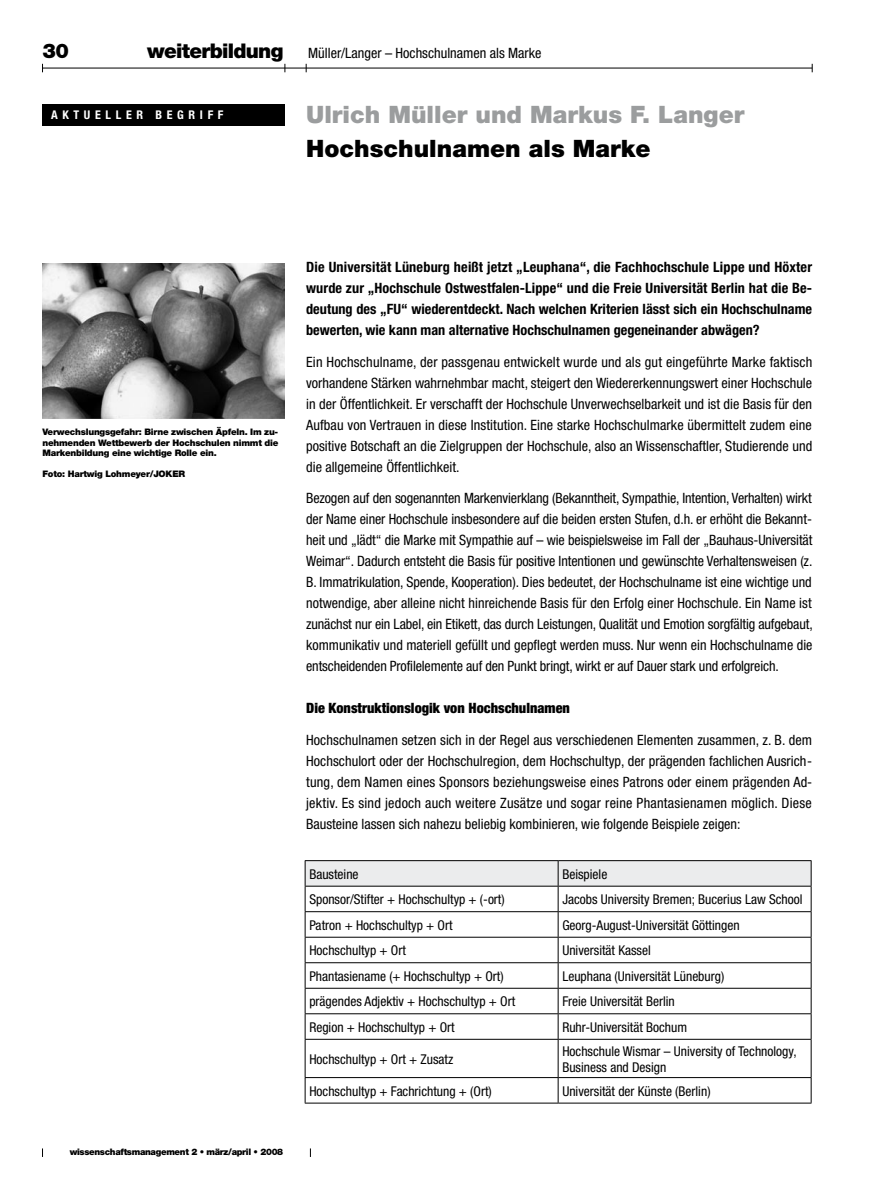
<style>
.page{position:relative;width:893px;height:1191px;background:#fff}
.page>*{position:absolute;margin:0;border:0;box-sizing:border-box;transform-origin:0 0}
.t1{font:900 24px "Helvetica Neue";color:#9b9d9e}
.t2{font:900 24px "Helvetica Neue";color:#000}
.t3{font:900 20.25px "Helvetica Neue";color:#000}
.t4{font:condensed 14.25px/21px "Helvetica Neue";color:#000;text-align:justify}
.t5{font:700 condensed 14.25px/21px "Helvetica Neue";color:#000;text-align:justify}
.t6{font:900 condensed 14.25px "Helvetica Neue";color:#000}
.t7{font:condensed 13.5px/16.5px "Helvetica Neue";color:#000}
.t8{font:700 condensed 12px "Helvetica Neue";letter-spacing:.39em;color:#fff}
.t9{font:900 9px/10.5px "Helvetica Neue";letter-spacing:-.025em;color:#000;text-align:justify}
.s1{font-weight:900;font-stretch:normal;font-size:20.25px}
</style>
<div class="page">
<hr style="left:43px;top:68px;width:769px;height:1px;background:#000">
<div style="left:43px;top:104px;width:242px;height:21px;background:#000"></div>
<img style="left:43px;top:264px;width:242px;height:155px">
<svg style="left:305px;top:860px;width:507px;height:179px"></svg>
<hr style="left:305px;top:1039px;width:253px;height:1px;background:#000">
<hr style="left:305px;top:1039px;width:1px;height:38px;background:#000">
<hr style="left:558px;top:1039px;width:253px;height:1px;background:#000">
<hr style="left:558px;top:1039px;width:1px;height:38px;background:#000">
<hr style="left:811px;top:1039px;width:1px;height:38px;background:#000">
<hr style="left:305px;top:1077px;width:253px;height:1px;background:#000">
<svg style="left:305px;top:1078px;width:1px;height:24px"></svg>
<hr style="left:558px;top:1077px;width:253px;height:1px;background:#000">
<svg style="left:558px;top:1078px;width:1px;height:24px"></svg>
<svg style="left:811px;top:1078px;width:1px;height:24px"></svg>
<hr style="left:305px;top:1102px;width:253px;height:1px;background:#000">
<hr style="left:558px;top:1102px;width:253px;height:1px;background:#000">
<h2 class="t3" style="left:43px;top:39px;width:28px">30</h2>
<p class="t4" style="left:147px;top:42px;width:396px"><span class="s1">weiterbildung</span> Müller/Langer – Hochschulnamen als Marke</p>
<p class="t8" style="left:51px;top:108px;width:174px">aktuell er begriff</p>
<h1 class="t1" style="left:306px;top:100px;width:440px">Ulrich Müller und Markus F. Langer</h1>
<h1 class="t2" style="left:306px;top:134px;width:346px">Hochschulnamen als Marke</h1>
<p class="t9" style="left:43px;top:426px;width:237px">Verwechslungsgefahr: Birne zwischen Äpfeln. Im zu&shy;nehmenden Wettbewerb der Hochschulen nimmt die Markenbildung eine wichtige Rolle ein.</p>
<p class="t9" style="left:43px;top:468px;width:144px">Foto: Hartwig Lohmeyer/JOKER</p>
<p class="t9" style="left:70px;top:1146px;width:215px">wissenschaftsmanagement 2 • märz/april • 2008</p>
<p class="t5" style="left:306px;top:256px;width:508px">Die Universität Lüneburg heißt jetzt „Leuphana“, die Fachhochschule Lippe und Höxter wurde zur „Hochschule Ostwestfalen-Lippe“ und die Freie Universität Berlin hat die Be&shy;deutung des „FU “ wiederentdeckt. Nach welchen Kriterien lässt sich ein Hochschulname bewerten, wie kann man alternative Hochschulnamen gegeneinander abwägen?</p>
<p class="t4" style="left:306px;top:351px;width:508px">Ein Hochschulname, der passgenau entwickelt wurde und als gut eingeführte Marke faktisch vorhandene Stärken wahrnehmbar macht, steigert den Wiedererkennungswert einer Hochschule in der Öffentlichkeit. Er verschafft der Hochschule Unverwechselbarkeit und ist die Basis für den Aufbau von Vertrauen in diese Institution. Eine starke Hochschulmarke übermittelt zudem eine positive Botschaft an die Zielgruppen der Hochschule, also an Wissenschaftler, Studierende und die allgemeine Öffentlichkeit.</p>
<p class="t4" style="left:306px;top:487px;width:508px">Bezogen auf den sogenannten Markenvierklang (Bekanntheit, Sympathie, Intention, Verhalten) wirkt der Name einer Hochschule insbesondere auf die beiden ersten Stufen, d.h. er erhöht die Bekannt&shy;heit und „lädt“ die Marke mit Sympathie auf – wie beispielsweise im Fall der „Bauhaus-Universität Weimar“. Dadurch entsteht die Basis für positive Intentionen und gewünschte Verhaltensweisen (z.<br>B. Immatrikulation, Spende, Kooperation). Dies bedeutet, der Hochschulname ist eine wichtige und notwendige, aber alleine nicht hinreichende Basis für den Erfolg einer Hochschule. Ein Name ist zunächst nur ein Label, ein Etikett, das durch Leistungen, Qualität und Emotion sorgfältig aufgebaut, kommunikativ und materiell gefüllt und gepflegt werden muss. Nur wenn ein Hochschulname die entscheidenden Profilelemente auf den Punkt bringt, wirkt er auf Dauer stark und erfolgreich.</p>
<p class="t6" style="left:306px;top:699px;width:265px">Die Konstruktionslogik von Hochschulnamen</p>
<p class="t4" style="left:306px;top:729px;width:507px">Hochschulnamen setzen sich in der Regel aus verschiedenen Elementen zusammen, z. B. dem Hochschulort oder der Hochschulregion, dem Hochschultyp, der prägenden fachlichen Ausrich&shy;tung, dem Namen eines Sponsors beziehungsweise eines Patrons oder einem prägenden Ad&shy;jektiv. Es sind jedoch auch weitere Zusätze und sogar reine Phantasienamen möglich. Diese Bausteine lassen sich nahezu beliebig kombinieren, wie folgende Beispiele zeigen:</p>
<p class="t7" style="left:309px;top:865px;width:51px">Bausteine</p>
<p class="t7" style="left:562px;top:865px;width:46px">Beispiele</p>
<p class="t7" style="left:309px;top:891px;width:197px">Sponsor/Stifter + Hochschultyp + (-ort)</p>
<p class="t7" style="left:562px;top:891px;width:242px">Jacobs University Bremen; Bucerius Law School</p>
<p class="t7" style="left:309px;top:916px;width:145px">Patron + Hochschultyp + Ort</p>
<p class="t7" style="left:562px;top:916px;width:179px">Georg-August-Universität Göttingen</p>
<p class="t7" style="left:309px;top:942px;width:98px">Hochschultyp + Ort</p>
<p class="t7" style="left:562px;top:942px;width:90px">Universität Kassel</p>
<p class="t7" style="left:309px;top:967px;width:196px">Phantasiename (+ Hochschultyp + Ort)</p>
<p class="t7" style="left:562px;top:967px;width:163px">Leuphana (Universität Lüneburg)</p>
<p class="t7" style="left:309px;top:993px;width:207px">prägendes Adjektiv + Hochschultyp + Ort</p>
<p class="t7" style="left:562px;top:993px;width:114px">Freie Universität Berlin</p>
<p class="t7" style="left:309px;top:1018px;width:147px">Region + Hochschultyp + Ort</p>
<p class="t7" style="left:562px;top:1018px;width:126px">Ruhr-Universität Bochum</p>
<p class="t7" style="left:309px;top:1050px;width:146px">Hochschultyp + Ort + Zusatz</p>
<p class="t7" style="left:562px;top:1042px;width:236px">Hochschule Wismar – University of Techno-logy,<br>Business and Design</p>
<p class="t7" style="left:309px;top:1082px;width:184px">Hochschultyp + Fachrichtung + (Ort)</p>
<p class="t7" style="left:562px;top:1082px;width:150px">Universität der Künste (Berlin)</p>
</div>
